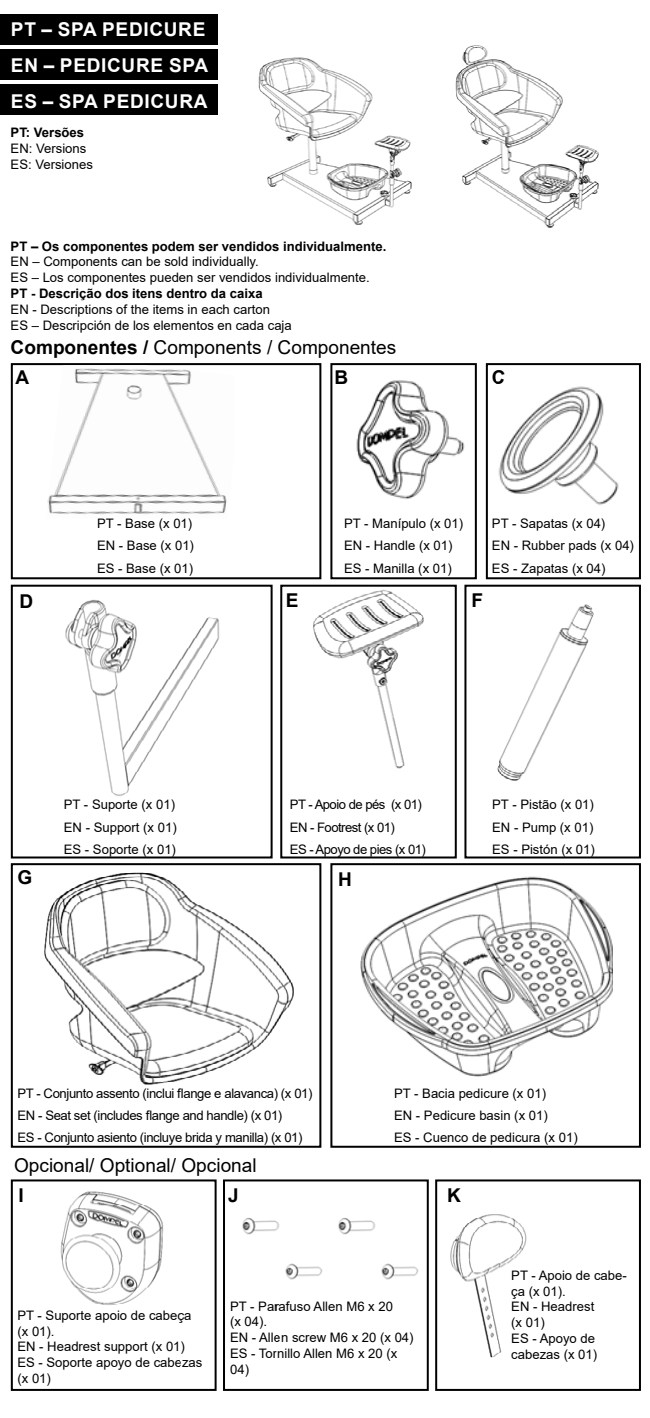
<style>
.page{position:relative;width:650px;height:1418px;background:#fff}
.page>*{position:absolute;margin:0;border:0;box-sizing:border-box;transform-origin:0 0}
.t1{font:19px/29.4px "Arial";color:#000}
.t2{font:700 19px/35.8px "Arial";letter-spacing:.035em;color:#fff}
.t3{font:700 19px "Arial";color:#000}
.t4{font:13px/15.8px "Arial";color:#000}
.t5{font:13px/22.4px "Arial";letter-spacing:-.03em;color:#000}
.t6{font:700 13px "Arial";color:#000}
.t7{font:13px/22.4px "Arial";letter-spacing:-.04em;color:#000}
.s1{font-weight:700}
</style>
<div class="page">
<img style="left:51px;top:579px;width:181px;height:217px">
<div style="left:0;top:14px;width:217px;height:30px;background:#000"></div>
<div style="left:0;top:49px;width:217px;height:30px;background:#000"></div>
<div style="left:0;top:85px;width:217px;height:30px;background:#000"></div>
<div style="left:330px;top:363px;width:146px;height:216px;border:2px solid #000"></div>
<div style="left:485px;top:363px;width:155px;height:216px;border:2px solid #000"></div>
<div style="left:11px;top:363px;width:310px;height:216px;border:2px solid #000"></div>
<div style="left:280px;top:584px;width:176px;height:274px;border:2px solid #000"></div>
<div style="left:464px;top:584px;width:176px;height:274px;border:2px solid #000"></div>
<div style="left:11px;top:584px;width:261px;height:274px;border:2px solid #000"></div>
<div style="left:330px;top:863px;width:310px;height:284px;border:2px solid #000"></div>
<div style="left:11px;top:863px;width:310px;height:284px;border:2px solid #000"></div>
<img style="left:46px;top:365px;width:188px;height:150px">
<img style="left:455px;top:45px;width:144px;height:183px">
<div style="left:435px;top:1179px;width:205px;height:211px;border:2px solid #000"></div>
<div style="left:11px;top:1179px;width:205px;height:211px;border:2px solid #000"></div>
<div style="left:223px;top:1179px;width:205px;height:211px;border:2px solid #000"></div>
<img style="left:60px;top:1191px;width:104px;height:114px">
<img style="left:242px;top:1218px;width:81px;height:62px">
<img style="left:338px;top:1200px;width:88px;height:85px">
<img style="left:450px;top:1214px;width:77px;height:144px">
<img style="left:258px;top:57px;width:154px;height:168px">
<img style="left:356px;top:380px;width:108px;height:119px">
<img style="left:498px;top:386px;width:121px;height:119px">
<img style="left:313px;top:590px;width:111px;height:178px">
<img style="left:497px;top:604px;width:97px;height:177px">
<img style="left:44px;top:872px;width:250px;height:213px">
<img style="left:360px;top:876px;width:252px;height:200px">
<h1 class="t2" style="left:11px;top:12px;width:199px">PT – SPA PEDICURE<br>EN – PEDICURE SPA<br>ES – SPA PEDICURA</h1>
<p class="t6" style="left:11px;top:123px;width:75px">PT: Versões</p>
<p class="t4" style="left:11px;top:140px;width:84px">EN: Versions<br>ES: Versiones</p>
<p class="t6" style="left:11px;top:237px;width:377px">PT – Os componentes podem ser vendidos individualmente.</p>
<p class="t4" style="left:11px;top:254px;width:360px">EN – Components can be sold individually.<br>ES – Los componentes pueden ser vendidos individualmente.</p>
<p class="t6" style="left:11px;top:284px;width:253px">PT - Descrição dos itens dentro da caixa</p>
<p class="t4" style="left:11px;top:301px;width:282px">EN - Descriptions of the items in each carton<br>ES – Descripción de los elementos en cada caja</p>
<h1 class="t1" style="left:11px;top:332px;width:387px"><span class="s1">Componentes /</span> Components / Componentes<br><span class="s1">A</span></h1>
<h1 class="t3" style="left:334px;top:363px;width:15px">B</h1>
<h1 class="t3" style="left:491px;top:363px;width:15px">C</h1>
<p class="t4" style="left:97px;top:512px;width:98px;line-height:22.4px">PT - Base (x 01)<br>EN - Base (x 01)<br>ES - Base (x 01)</p>
<p class="t4" style="left:344px;top:512px;width:121px;line-height:22.4px">PT - Manípulo (x 01)<br>EN - Handle (x 01)<br>ES - Manilla (x 01)</p>
<p class="t4" style="left:491px;top:512px;width:143px;line-height:22.4px">PT - Sapatas (x 04)<br>EN - Rubber pads (x 04)<br>ES - Zapatas (x 04)</p>
<h1 class="t3" style="left:19px;top:587px;width:15px">D</h1>
<h1 class="t3" style="left:285px;top:586px;width:14px">E</h1>
<h1 class="t3" style="left:471px;top:586px;width:13px">F</h1>
<h1 class="t3" style="left:17px;top:864px;width:16px">G</h1>
<p class="t4" style="left:64px;top:793px;width:114px;line-height:22.4px">PT - Suporte (x 01)<br>EN - Support (x 01)<br>ES - Soporte (x 01)</p>
<p class="t7" style="left:289px;top:793px;width:137px">PT - Apoio de pés (x 01)<br>EN - Footrest (x 01)<br>ES - Apoyo de pies (x 01)</p>
<h1 class="t3" style="left:338px;top:865px;width:15px">H</h1>
<p class="t4" style="left:492px;top:793px;width:104px;line-height:22.4px;text-align:justify">PT - Pistão (x 01)<br>EN - Pump (x 01)<br>ES - Pistón (x 01)</p>
<p class="t5" style="left:17px;top:1081px;width:296px">PT - Conjunto assento (inclui flange e alavanca) (x 01)<br>EN - Seat set (includes flange and handle) (x 01)<br>ES - Conjunto asiento (incluye brida y manilla) (x 01)</p>
<p class="t4" style="left:394px;top:1081px;width:185px;line-height:22.4px">PT - Bacia pedicure (x 01)<br>EN - Pedicure basin (x 01)<br>ES - Cuenco de pedicura (x 01)</p>
<h1 class="t1" style="left:14px;top:1150px;width:244px">Opcional/ Optional/ Opcional</h1>
<h1 class="t3" style="left:18px;top:1181px;width:7px">I</h1>
<h1 class="t3" style="left:228px;top:1181px;width:12px">J</h1>
<h1 class="t3" style="left:446px;top:1181px;width:15px">K</h1>
<p class="t4" style="left:17px;top:1307px;width:186px">PT - Suporte apoio de cabeça (x 01).<br>EN - Headrest support (x 01)<br>ES - Soporte apoyo de cabezas (x 01)</p>
<p class="t4" style="left:230px;top:1298px;width:185px">PT - Parafuso Allen M6 x 20<br>(x 04).<br>EN - Allen screw M6 x 20 (x 04)<br>ES - Tornillo Allen M6 x 20 (x<br>04)</p>
<p class="t4" style="left:511px;top:1267px;width:117px">PT - Apoio de cabe&shy;ça (x 01).<br>EN - Headrest<br>(x 01)<br>ES - Apoyo de cabezas (x 01)</p>
</div>
